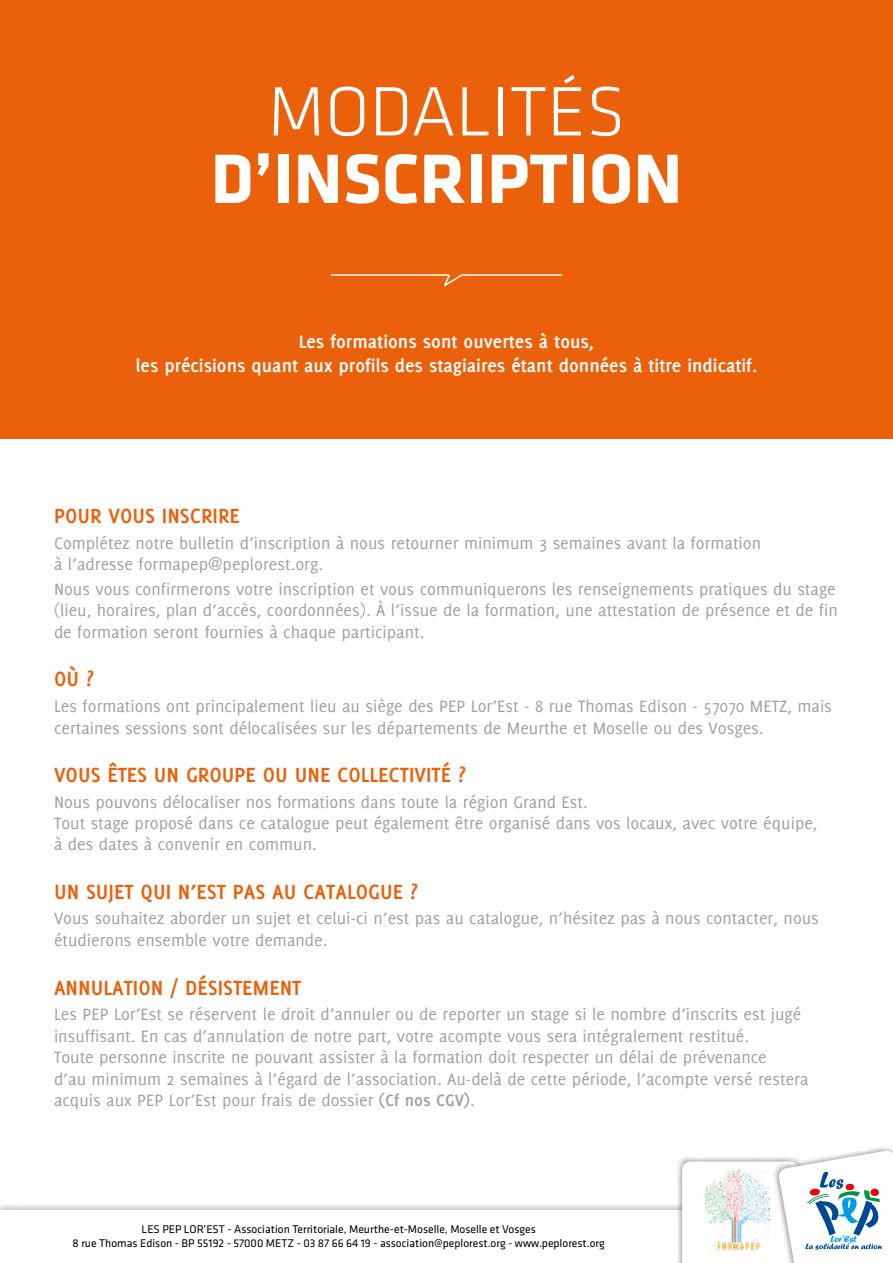
<style>
.page{position:relative;width:893px;height:1263px;background:#fff}
.page>*{position:absolute;margin:0;border:0;box-sizing:border-box;transform-origin:0 0}
.t1{font:700 72.3px "Klavika";color:#fff}
.t2{font:300 72.3px "Klavika";color:#fff}
.t3{font:700 22.5px "Delicious";color:#eb600a}
.t4{font:700 19.95px/23.9px "Delicious";color:#fff;text-align:center}
.t5{font:18px/21.6px "Delicious";color:#a1a0a0}
.t6{font:11.55px/14px "Klavika";color:#000;text-align:center}
.t7{font:9.3px "Forte";color:#009fe3}
.s1{font-weight:700}
</style>
<div class="page">
<div style="left:0;top:1203px;width:893px;height:60px;background:#000;opacity:.21"></div>
<div style="left:0;top:1211px;width:893px;height:52px;background:#fff"></div>
<div style="left:0;top:0;width:893px;height:438px;background:#eb600a"></div>
<svg style="left:330px;top:274px;width:233px;height:13px"></svg>
<div style="left:675px;top:1155px;width:127px;height:108px;background:#000;opacity:.35"></div>
<div style="left:772px;top:1145px;width:121px;height:118px;background:#000;opacity:.35"></div>
<svg style="left:682px;top:1150px;width:211px;height:113px"></svg>
<h1 class="t2" style="left:268px;top:72px;width:359px">MODALITÉS</h1>
<h1 class="t1" style="left:211px;top:140px;width:473px">D’INSCRIPTION</h1>
<p class="t4" style="left:136px;top:329px;width:623px">Les formations sont ouvertes à tous,<br>les précisions quant aux profils des stagiaires étant données à titre indicatif.</p>
<p class="t3" style="left:54px;top:503px;width:187px">POUR VOUS INSCRIRE</p>
<p class="t5" style="left:54px;top:532px;width:709px;line-height:21px">Complétez notre bulletin d’inscription à nous retourner minimum 3 semaines avant la formation à l’adresse formapep@peplorest.org.</p>
<p class="t5" style="left:54px;top:578px;width:785px;text-align:justify">Nous vous confirmerons votre inscription et vous communiquerons les renseignements pratiques du stage (lieu, horaires, plan d’accès, coordonnées). À l’issue de la formation, une attestation de présence et de fin de formation seront fournies à chaque participant.</p>
<p class="t3" style="left:54px;top:666px;width:42px">OÙ ?</p>
<p class="t5" style="left:54px;top:695px;width:779px">Les formations ont principalement lieu au siège des PEP Lor’Est - 8 rue Thomas Edison - 57070 METZ, mais certaines sessions sont délocalisées sur les départements de Meurthe et Moselle ou des Vosges.</p>
<p class="t3" style="left:54px;top:762px;width:413px">VOUS ÊTES UN GROUPE OU UNE COLLECTIVITÉ ?</p>
<p class="t5" style="left:54px;top:791px;width:765px">Nous pouvons délocaliser nos formations dans toute la région Grand Est.<br>Tout stage proposé dans ce catalogue peut également être organisé dans vos locaux, avec votre équipe, à des dates à convenir en commun.</p>
<p class="t3" style="left:54px;top:879px;width:365px">UN SUJET QUI N’EST PAS AU CATALOGUE ?</p>
<p class="t5" style="left:54px;top:907px;width:766px">Vous souhaitez aborder un sujet et celui-ci n’est pas au catalogue, n’hésitez pas à nous contacter, nous étudierons ensemble votre demande.</p>
<p class="t3" style="left:54px;top:974px;width:249px">ANNULATION / DÉSISTEMENT</p>
<p class="t5" style="left:54px;top:1003px;width:756px">Les PEP Lor’Est se réservent le droit d’annuler ou de reporter un stage si le nombre d’inscrits est jugé insuffisant. En cas d’annulation de notre part, votre acompte vous sera intégralement restitué.<br>Toute personne inscrite ne pouvant assister à la formation doit respecter un délai de prévenance<br>d’au minimum 2 semaines à l’égard de l’association. Au-delà de cette période, l’acompte versé restera acquis aux PEP Lor’Est pour frais de dossier <span class="s1">(Cf nos CGV)</span>.</p>
<p class="t6" style="left:73px;top:1223px;width:534px">LES PEP LOR’EST - Association Territoriale, Meurthe-et-Moselle, Moselle et Vosges<br>8 rue Thomas Edison - BP 55192 - 57000 METZ - 03 87 66 64 19 - association@peplorest.org - www.peplorest.org</p>
<p class="t7" style="left:830px;top:1233px;width:28px">Lor'Est</p>
</div>
